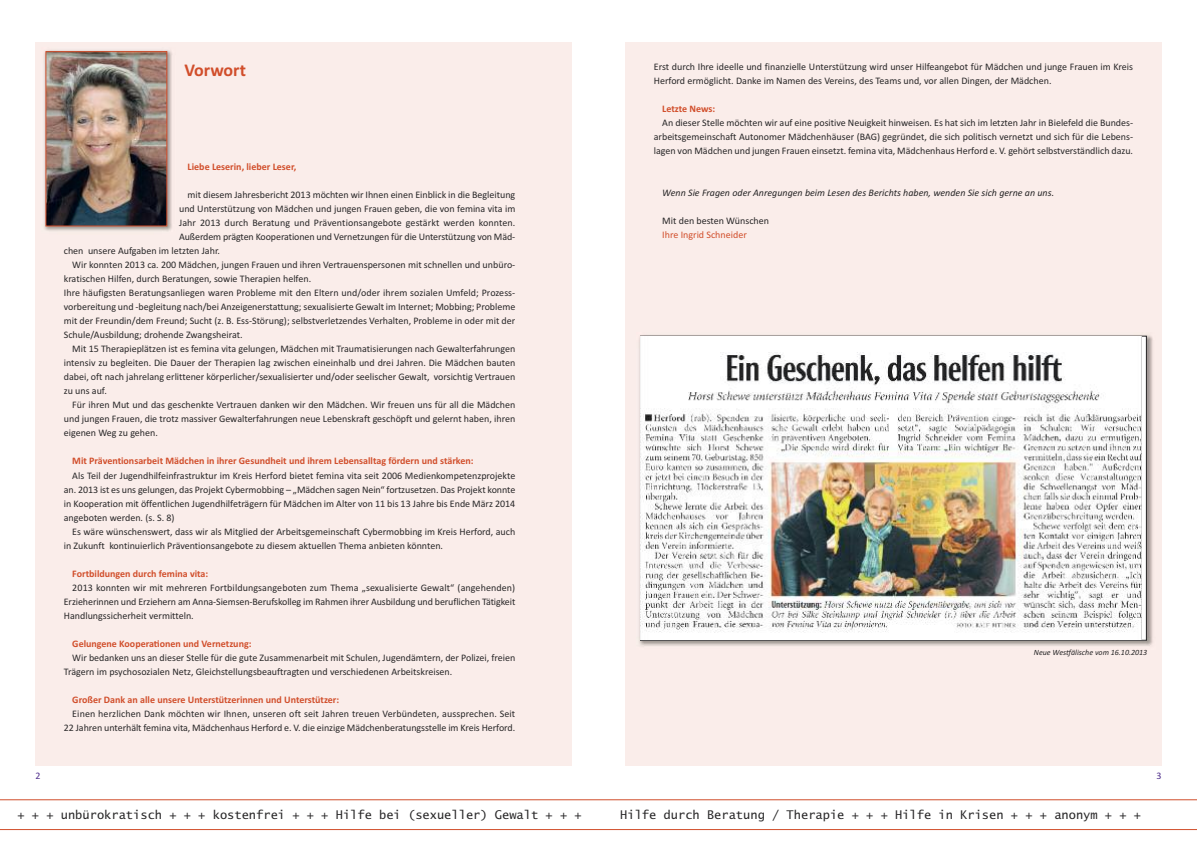
<style>
.page{position:relative;width:1197px;height:848px;background:#fff}
.page>*{position:absolute;margin:0;border:0;box-sizing:border-box;transform-origin:0 0}
.t1{font:700 18px "Calibri";color:#d14e2b}
.t2{font:12px "Lucida Sans Typewriter";color:#272627}
.t3{font:10px/14px "Calibri";color:#272627;text-align:justify}
.t4{font:700 10px "Calibri";color:#d14e2b}
.t5{font:italic 10px "Calibri";color:#272627}
.t6{font:10px "Calibri";color:#d14e2b}
.t7{font:10px "Calibri";color:#52318d}
.t8{font:italic 8px "Calibri";color:#272627}
</style>
<div class="page">
<div style="left:35px;top:43px;width:536px;height:722px;background:#faedea"></div>
<hr style="left:0;top:799px;width:1196px;height:1px;background:#d14e2b">
<hr style="left:0;top:829px;width:1196px;height:1px;background:#d14e2b">
<img style="left:44px;top:50px;width:128px;height:181px">
<img style="left:48px;top:53px;width:117px;height:171px">
<div style="left:46px;top:51px;width:121px;height:175px;border:1px solid #d14e2b"></div>
<div style="left:625px;top:43px;width:536px;height:722px;background:#faedea"></div>
<img style="left:639px;top:335px;width:514px;height:311px">
<img style="left:640px;top:336px;width:500px;height:303px">
<h1 class="t1" style="left:184px;top:59px;width:63px">Vorwort</h1>
<p class="t4" style="left:187px;top:161px;width:110px">Liebe Leserin, lieber Leser,</p>
<p class="t3" style="left:187px;top:188px;width:329px">mit diesem Jahresbericht 2013 möchten wir Ihnen einen Einblick in die Begleitung</p>
<p class="t3" style="left:179px;top:202px;width:338px">und Unterstützung von Mädchen und jungen Frauen geben, die von femina vita im</p>
<p class="t3" style="left:179px;top:216px;width:338px">Jahr 2013 durch Beratung und Präventionsangebote gestärkt werden konnten.</p>
<p class="t3" style="left:179px;top:230px;width:338px">Außerdem prägten Kooperationen und Vernetzungen für die Unterstützung von Mäd-</p>
<p class="t3" style="left:64px;top:244px;width:158px">chen unsere Aufgaben im letzten Jahr.</p>
<p class="t3" style="left:72px;top:258px;width:444px">Wir konnten 2013 ca. 200 Mädchen, jungen Frauen und ihren Vertrauenspersonen mit schnellen und unbüro-</p>
<p class="t3" style="left:64px;top:272px;width:249px">kratischen Hilfen, durch Beratungen, sowie Therapien helfen.</p>
<p class="t3" style="left:64px;top:286px;width:453px">Ihre häufigsten Beratungsanliegen waren Probleme mit den Eltern und/oder ihrem sozialen Umfeld; Prozess-</p>
<p class="t3" style="left:64px;top:300px;width:453px">vorbereitung und -begleitung nach/bei Anzeigenerstattung; sexualisierte Gewalt im Internet; Mobbing; Probleme</p>
<p class="t3" style="left:64px;top:314px;width:453px">mit der Freundin/dem Freund; Sucht (z. B. Ess-Störung); selbstverletzendes Verhalten, Probleme in oder mit der</p>
<p class="t3" style="left:64px;top:328px;width:180px">Schule/Ausbildung; drohende Zwangsheirat.</p>
<p class="t3" style="left:72px;top:342px;width:444px">Mit 15 Therapieplätzen ist es femina vita gelungen, Mädchen mit Traumatisierungen nach Gewalterfahrungen</p>
<p class="t3" style="left:64px;top:356px;width:453px">intensiv zu begleiten. Die Dauer der Therapien lag zwischen eineinhalb und drei Jahren. Die Mädchen bauten</p>
<p class="t3" style="left:64px;top:370px;width:453px">dabei, oft nach jahrelang erlittener körperlicher/sexualisierter und/oder seelischer Gewalt, vorsichtig Vertrauen</p>
<p class="t3" style="left:64px;top:384px;width:45px">zu uns auf.</p>
<p class="t3" style="left:72px;top:398px;width:444px">Für ihren Mut und das geschenkte Vertrauen danken wir den Mädchen. Wir freuen uns für all die Mädchen</p>
<p class="t3" style="left:64px;top:412px;width:453px">und jungen Frauen, die trotz massiver Gewalterfahrungen neue Lebenskraft geschöpft und gelernt haben, ihren</p>
<p class="t3" style="left:64px;top:426px;width:96px">eigenen Weg zu gehen.</p>
<p class="t4" style="left:72px;top:455px;width:402px">Mit Präventionsarbeit Mädchen in ihrer Gesundheit und ihrem Lebensalltag fördern und stärken:</p>
<p class="t3" style="left:64px;top:468px;width:453px;text-indent:9px">Als Teil der Jugendhilfeinfrastruktur im Kreis Herford bietet femina vita seit 2006 Medienkompetenzprojekte an. 2013 ist es uns gelungen, das Projekt Cybermobbing – „Mädchen sagen Nein“ fortzusetzen. Das Projekt konnte in Kooperation mit öffentlichen Jugendhilfeträgern für Mädchen im Alter von 11 bis 13 Jahre bis Ende März 2014 angeboten werden. (s. S. 8)</p>
<p class="t3" style="left:64px;top:524px;width:453px;text-indent:9px">Es wäre wünschenswert, dass wir als Mitglied der Arbeitsgemeinschaft Cybermobbing im Kreis Herford, auch in Zukunft kontinuierlich Präventionsangebote zu diesem aktuellen Thema anbieten könnten.</p>
<p class="t4" style="left:72px;top:567px;width:137px">Fortbildungen durch femina vita:</p>
<p class="t3" style="left:64px;top:580px;width:453px;text-indent:9px">2013 konnten wir mit mehreren Fortbildungsangeboten zum Thema „sexualisierte Gewalt“ (angehenden)<br>Erzieherinnen und Erziehern am Anna-Siemsen-Berufskolleg im Rahmen ihrer Ausbildung und beruflichen Tätigkeit Handlungssicherheit vermitteln.</p>
<p class="t4" style="left:72px;top:637px;width:181px">Gelungene Kooperationen und Vernetzung:</p>
<p class="t3" style="left:64px;top:650px;width:453px;text-indent:8px">Wir bedanken uns an dieser Stelle für die gute Zusammenarbeit mit Schulen, Jugendämtern, der Polizei, freien<br>Trägern im psychosozialen Netz, Gleichstellungsbeauftragten und verschiedenen Arbeitskreisen.</p>
<p class="t4" style="left:72px;top:693px;width:268px">Großer Dank an alle unsere Unterstützerinnen und Unterstützer:</p>
<p class="t3" style="left:64px;top:706px;width:453px;text-align:right">Einen herzlichen Dank möchten wir Ihnen, unseren oft seit Jahren treuen Verbündeten, aussprechen. Seit<br>22 Jahren unterhält femina vita, Mädchenhaus Herford e. V. die einzige Mädchenberatungsstelle im Kreis Herford.</p>
<p class="t3" style="left:653px;top:59px;width:481px">Erst durch Ihre ideelle und finanzielle Unterstützung wird unser Hilfeangebot für Mädchen und junge Frauen im Kreis<br>Herford ermöglicht. Danke im Namen des Vereins, des Teams und, vor allen Dingen, der Mädchen.</p>
<p class="t4" style="left:662px;top:103px;width:54px">Letzte News:</p>
<p class="t3" style="left:653px;top:115px;width:481px;text-indent:9px">An dieser Stelle möchten wir auf eine positive Neuigkeit hinweisen. Es hat sich im letzten Jahr in Bielefeld die Bundes&shy;arbeitsgemeinschaft Autonomer Mädchenhäuser (BAG) gegründet, die sich politisch vernetzt und sich für die Lebens&shy;lagen von Mädchen und jungen Frauen einsetzt. femina vita, Mädchenhaus Herford e. V. gehört selbstverständlich dazu.</p>
<p class="t5" style="left:662px;top:187px;width:393px">Wenn Sie Fragen oder Anregungen beim Lesen des Berichts haben, wenden Sie sich gerne an uns.</p>
<p class="t3" style="left:662px;top:213px;width:108px">Mit den besten Wünschen</p>
<p class="t6" style="left:662px;top:229px;width:86px">Ihre Ingrid Schneider</p>
<p class="t8" style="left:1033px;top:647px;width:115px">Neue Westfälische vom 16.10.2013</p>
<p class="t7" style="left:35px;top:769px;width:7px">2</p>
<p class="t7" style="left:1156px;top:769px;width:7px">3</p>
<p class="t2" style="left:17px;top:807px;width:565px">+ + + unbürokratisch + + + kostenfrei + + + Hilfe bei (sexueller) Gewalt + + +</p>
<p class="t2" style="left:620px;top:807px;width:522px">Hilfe durch Beratung / Therapie + + + Hilfe in Krisen + + + anonym + + +</p>
</div>
